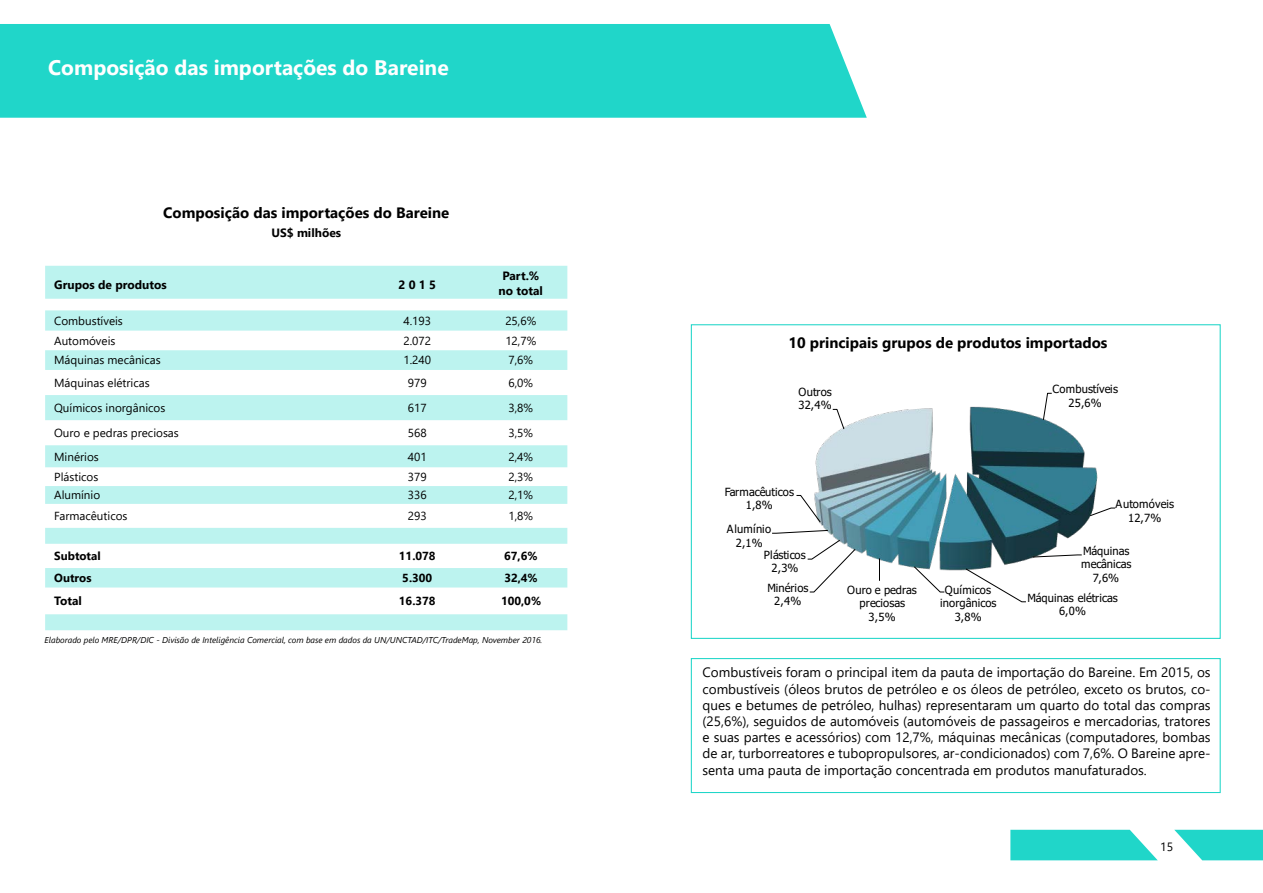
<style>
.page{position:relative;width:1263px;height:893px;background:#fff}
.page>*{position:absolute;margin:0;border:0;box-sizing:border-box;transform-origin:0 0}
.t1{font:700 21px "Segoe UI";color:#fff}
.t2{font:700 15px "Segoe UI";color:#000}
.t3{font:13.5px/16.2px "Segoe UI";color:#000;text-align:justify}
.t4{font:700 12px/14.4px "Segoe UI";color:#000;text-align:center}
.t5{font:12px "Segoe UI";color:#000}
.t6{font:11.7px "Segoe UI";color:#000}
.t7{font:700 11.7px "Segoe UI";color:#000}
.t8{font:11.25px/13.4px "Tahoma";letter-spacing:.01em;color:#000;text-align:center}
.t9{font:11.25px/13.6px "Tahoma";letter-spacing:-.02em;color:#000;text-align:center}
.t10{font:italic 8.55px "Segoe UI";color:#000}
</style>
<div class="page">
<div style="left:0;top:24px;width:867px;height:94px;background:#20d6c9"></div>
<svg style="left:1010px;top:830px;width:148px;height:30px;background:#36dace"></svg>
<svg style="left:1174px;top:830px;width:89px;height:30px"></svg>
<div style="left:691px;top:324px;width:530px;height:315px;border:1px solid #20d6c9"></div>
<div style="left:691px;top:658px;width:530px;height:135px;border:1px solid #20d6c9"></div>
<svg style="left:45px;top:266px;width:522px;height:364px;fill:#c3f4f0"></svg>
<img style="left:797px;top:406px;width:301px;height:165px">
<svg style="left:1042px;top:393px;width:10px;height:28px"></svg>
<svg style="left:1089px;top:507px;width:27px;height:10px"></svg>
<svg style="left:1032px;top:554px;width:50px;height:4px"></svg>
<svg style="left:965px;top:568px;width:62px;height:34px"></svg>
<svg style="left:913px;top:566px;width:32px;height:27px"></svg>
<svg style="left:879px;top:558px;width:1px;height:23px"></svg>
<svg style="left:772px;top:530px;width:84px;height:63px"></svg>
<svg style="left:796px;top:495px;width:25px;height:28px"></svg>
<svg style="left:832px;top:409px;width:13px;height:21px"></svg>
<h1 class="t1" style="left:48px;top:51px;width:402px">Composição das importações do Bareine</h1>
<p class="t2" style="left:163px;top:201px;width:288px">Composição das importações do Bareine</p>
<p class="t4" style="left:271px;top:225px;width:71px">US$ milhões</p>
<p class="t4" style="left:54px;top:277px;width:114px">Grupos de produtos</p>
<p class="t4" style="left:398px;top:277px;width:39px">2 0 1 5</p>
<p class="t4" style="left:499px;top:269px;width:46px">Part.% no total</p>
<p class="t6" style="left:54px;top:311px;width:70px">Combustíveis</p>
<p class="t6" style="left:403px;top:311px;width:29px">4.193</p>
<p class="t6" style="left:505px;top:311px;width:32px">25,6%</p>
<p class="t6" style="left:54px;top:331px;width:63px">Automóveis</p>
<p class="t6" style="left:403px;top:331px;width:29px">2.072</p>
<p class="t6" style="left:505px;top:331px;width:32px">12,7%</p>
<p class="t6" style="left:54px;top:351px;width:108px">Máquinas mecânicas</p>
<p class="t6" style="left:403px;top:351px;width:29px">1.240</p>
<p class="t6" style="left:508px;top:351px;width:26px">7,6%</p>
<p class="t6" style="left:54px;top:373px;width:97px">Máquinas elétricas</p>
<p class="t6" style="left:408px;top:373px;width:20px">979</p>
<p class="t6" style="left:508px;top:373px;width:26px">6,0%</p>
<p class="t6" style="left:54px;top:398px;width:113px">Químicos inorgânicos</p>
<p class="t6" style="left:408px;top:398px;width:20px">617</p>
<p class="t6" style="left:508px;top:398px;width:26px">3,8%</p>
<p class="t6" style="left:54px;top:423px;width:126px">Ouro e pedras preciosas</p>
<p class="t6" style="left:408px;top:423px;width:20px">568</p>
<p class="t6" style="left:508px;top:423px;width:26px">3,5%</p>
<p class="t6" style="left:54px;top:447px;width:46px">Minérios</p>
<p class="t6" style="left:408px;top:447px;width:20px">401</p>
<p class="t6" style="left:508px;top:447px;width:26px">2,4%</p>
<p class="t6" style="left:54px;top:467px;width:46px">Plásticos</p>
<p class="t6" style="left:408px;top:467px;width:20px">379</p>
<p class="t6" style="left:508px;top:467px;width:26px">2,3%</p>
<p class="t6" style="left:54px;top:486px;width:48px">Alumínio</p>
<p class="t6" style="left:408px;top:486px;width:20px">336</p>
<p class="t6" style="left:508px;top:486px;width:26px">2,1%</p>
<p class="t6" style="left:54px;top:507px;width:75px">Farmacêuticos</p>
<p class="t6" style="left:408px;top:507px;width:20px">293</p>
<p class="t6" style="left:508px;top:507px;width:26px">1,8%</p>
<p class="t7" style="left:54px;top:547px;width:48px">Subtotal</p>
<p class="t7" style="left:399px;top:547px;width:38px">11.078</p>
<p class="t7" style="left:504px;top:547px;width:35px">67,6%</p>
<p class="t7" style="left:54px;top:568px;width:39px">Outros</p>
<p class="t7" style="left:402px;top:568px;width:31px">5.300</p>
<p class="t7" style="left:504px;top:568px;width:35px">32,4%</p>
<p class="t4" style="left:54px;top:594px;width:29px">Total</p>
<p class="t7" style="left:399px;top:592px;width:38px">16.378</p>
<p class="t7" style="left:501px;top:592px;width:42px">100,0%</p>
<p class="t10" style="left:45px;top:633px;width:499px">Elaborado pelo MRE/DPR/DIC - Divisão de Inteligência Comercial, com base em dados da UN/UNCTAD/ITC/TradeMap, November 2016.</p>
<p class="t2" style="left:788px;top:330px;width:321px">10 principais grupos de produtos importados</p>
<p class="t8" style="left:798px;top:385px;width:35px;text-align:left">Outros<br>32,4%</p>
<p class="t9" style="left:725px;top:486px;width:71px">Farmacêuticos<br>1,8%</p>
<p class="t8" style="left:727px;top:523px;width:46px">Alumínio<br>2,1%</p>
<p class="t8" style="left:764px;top:549px;width:43px">Plásticos<br>2,3%</p>
<p class="t8" style="left:767px;top:582px;width:43px">Minérios<br>2,4%</p>
<p class="t8" style="left:847px;top:583px;width:71px">Ouro e pedras preciosas<br>3,5%</p>
<p class="t8" style="left:940px;top:583px;width:58px">Químicos inorgânicos<br>3,8%</p>
<p class="t8" style="left:1052px;top:383px;width:67px">Combustíveis<br>25,6%</p>
<p class="t8" style="left:1115px;top:498px;width:60px">Automóveis<br>12,7%</p>
<p class="t9" style="left:1081px;top:544px;width:52px">Máquinas mecânicas<br>7,6%</p>
<p class="t9" style="left:1027px;top:592px;width:92px">Máquinas elétricas<br>6,0%</p>
<p class="t3" style="left:702px;top:664px;width:510px">Combustíveis foram o principal item da pauta de importação do Bareine. Em 2015, os combustíveis (óleos brutos de petróleo e os óleos de petróleo, exceto os brutos, co&shy;ques e betumes de petróleo, hulhas) representaram um quarto do total das compras (25,6%), seguidos de automóveis (automóveis de passageiros e mercadorias, tratores e suas partes e acessórios) com 12,7%, máquinas mecânicas (computadores, bombas de ar, turborreatores e tubopropulsores, ar-condicionados) com 7,6%. O Bareine apre&shy;senta uma pauta de importação concentrada em produtos manufaturados.</p>
<p class="t5" style="left:1160px;top:837px;width:14px">15</p>
</div>
